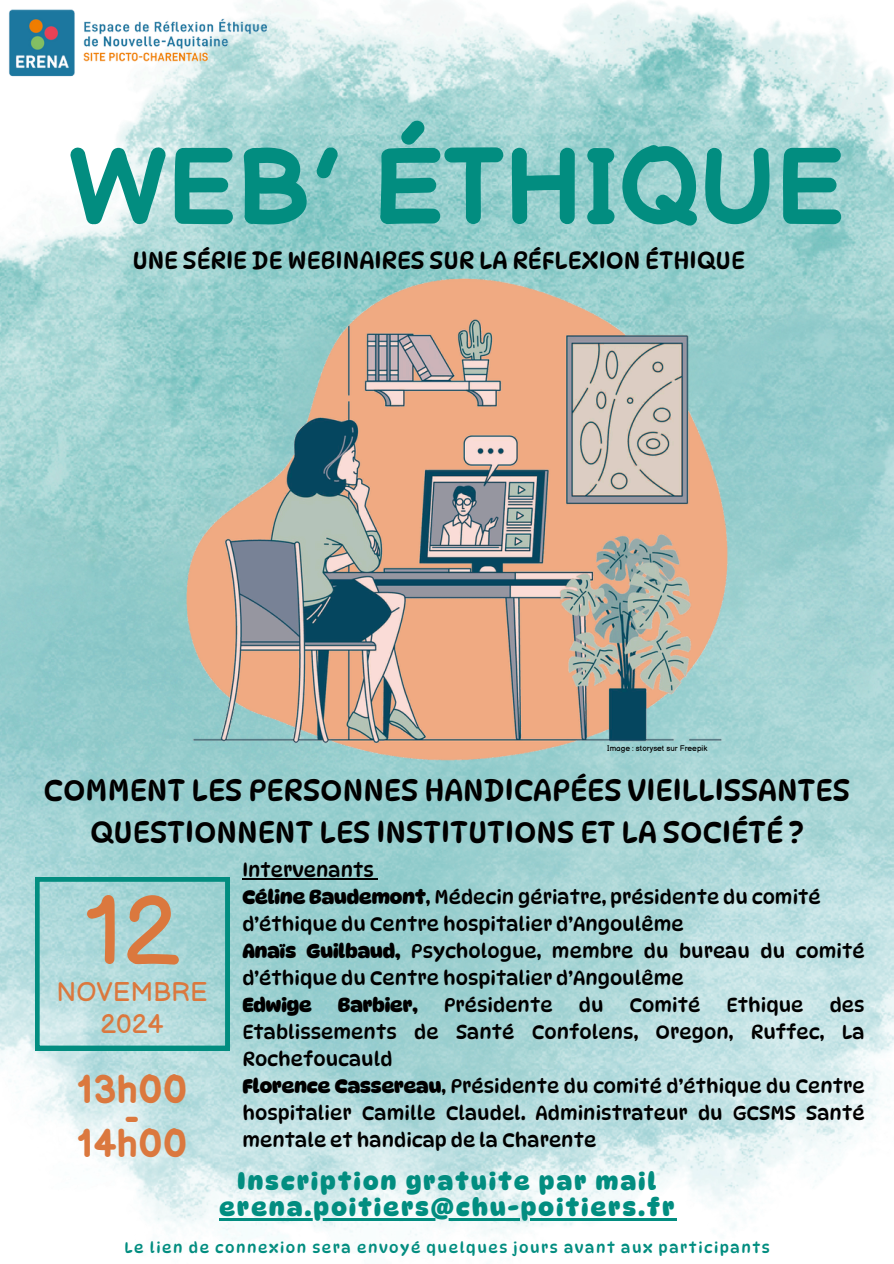
<style>
.page{position:relative;width:894px;height:1264px;background:#fff}
.page>*{position:absolute;margin:0;border:0;box-sizing:border-box;transform-origin:0 0}
.t1{font:700 106.2px "Balsamiq Sans";color:#028d80}
.t2{font:97.05px "Balsamiq Sans";color:#db783e}
.t3{font:700 39.45px "Balsamiq Sans";color:#db783e}
.t4{font:30px/41.7px "Dyna Puff";color:#000;text-align:center}
.t5{font:26.4px "Balsamiq Sans";color:#db783e}
.t6{font:700 24px "Dyna Puff";letter-spacing:.1em;color:#028d80}
.t7{font:24px "Dyna Puff";color:#000}
.t8{font:19.5px/27px "Dyna Puff";color:#000}
.t9{font:700 19.5px "Dyna Puff";color:#000}
.t10{font:15px "Dyna Puff";letter-spacing:.1em;color:#028d80}
.t11{font:7.95px "Balsamiq Sans";color:#000}
.s1{font-weight:700}
</style>
<div class="page">
<img style="left:0;top:0;width:893px;height:1255px">
<img style="left:166px;top:236px;width:580px;height:581px">
<svg style="left:35px;top:877px;width:194px;height:173px;background:#9ed1d1"></svg>
<img style="left:0;top:0;width:274px;height:86px">
<hr style="left:219px;top:1218px;width:457px;height:2px;background:#028d80">
<hr style="left:242px;top:878px;width:132px;height:1px;background:#000">
<h4 class="t1" style="left:68px;top:128px;width:777px">WEB’ ÉTHIQUE</h4>
<p class="t7" style="left:132px;top:246px;width:613px">UNE SÉRIE DE WEBINAIRES SUR LA RÉFLEXION ÉTHIQUE</p>
<h5 class="t11" style="left:607px;top:744px;width:102px">Image : storyset sur Freepik</h5>
<p class="t4" style="left:44px;top:769px;width:807px">COMMENT LES PERSONNES HANDICAPÉES VIEILLISSANTES<br>QUESTIONNENT LES INSTITUTIONS ET LA SOCIÉTÉ ?</p>
<p class="t2" style="left:85px;top:877px;width:96px">12</p>
<h3 class="t5" style="left:57px;top:977px;width:152px">NOVEMBRE</h3>
<h4 class="t5" style="left:101px;top:1008px;width:64px">2024</h4>
<h4 class="t3" style="left:77px;top:1067px;width:112px">13h00</h4>
<h4 class="t3" style="left:124px;top:1094px;width:18px">-</h4>
<h4 class="t3" style="left:77px;top:1121px;width:112px">14h00</h4>
<p class="t8" style="left:242px;top:856px;width:623px">Intervenants<br><span class="s1">Céline Baudemont</span>, Médecin gériatre, présidente du comité d’éthique du Centre hospitalier d’Angoulême<br><span class="s1">Anaïs Guilbaud,</span> Psychologue, membre du bureau du comité d’éthique du Centre hospitalier d’Angoulême<br><span class="s1">Edwige</span></p>
<p class="t9" style="left:338px;top:993px;width:81px">Barbier,</p>
<p class="t8" style="left:443px;top:991px;width:110px">Présidente</p>
<p class="t8" style="left:578px;top:991px;width:26px">du</p>
<p class="t8" style="left:629px;top:991px;width:72px">Comité</p>
<p class="t8" style="left:726px;top:991px;width:78px">Ethique</p>
<p class="t8" style="left:242px;top:991px;width:623px;text-indent:587px">des Etablissements de Santé Confolens, Oregon, Ruffec, La Rochefoucauld<br><span class="s1">Florence Cassereau</span>, Présidente du comité d’éthique du Centre hospitalier Camille Claudel. Administrateur du GCSMS Santé mentale et handicap de la Charente</p>
<h2 class="t6" style="left:237px;top:1167px;width:420px">Inscription gratuite par mail</h2>
<h6 class="t6" style="left:219px;top:1193px;width:456px">erena.poitiers@chu-poitiers.fr</h6>
<h6 class="t10" style="left:124px;top:1238px;width:646px">Le lien de connexion sera envoyé quelques jours avant aux participants</h6>
</div>
